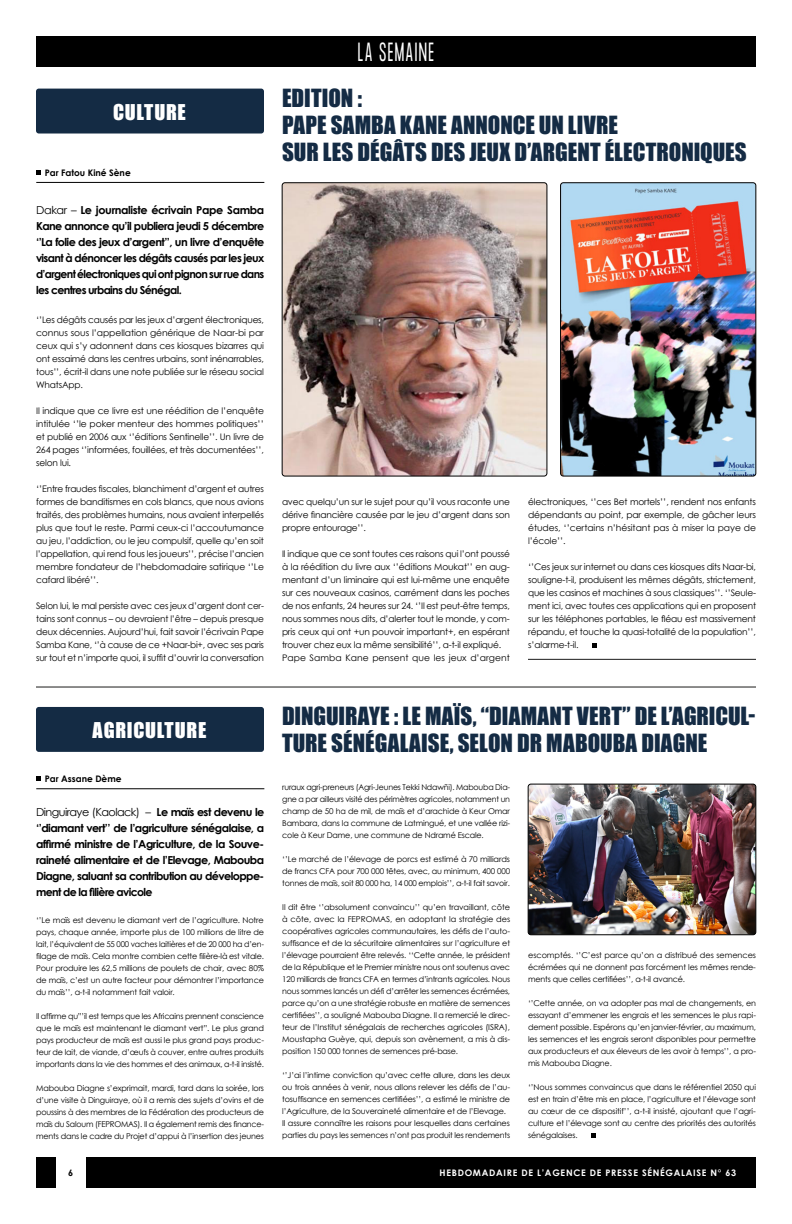
<style>
.page{position:relative;width:792px;height:1224px;background:#fff}
.page>*{position:absolute;margin:0;border:0;box-sizing:border-box;transform-origin:0 0}
.t1{font:23px/27px "Impact";color:#142b44}
.t2{font:300 23px "Formula Condensed";letter-spacing:.075em;color:#fff;scale:.8 1}
.t3{font:20px "Impact";letter-spacing:.035em;color:#fff}
.t4{font:700 11px/16px "Century Gothic";letter-spacing:-.06em;color:#000;text-align:justify}
.t5{font:9px/13px "Century Gothic";letter-spacing:-.02em;color:#000;text-align:justify}
.t6{font:700 9px "Century Gothic";letter-spacing:.08em;color:#fff}
.t7{font:700 9px "Century Gothic";color:#000}
.t8{font:8px/12px "Century Gothic";letter-spacing:-.02em;color:#000;text-align:justify}
.s1{font-weight:400}
</style>
<div class="page">
<div style="left:36px;top:36px;width:720px;height:31px;background:#000"></div>
<div style="left:36px;top:1157px;width:720px;height:31px;background:#000"></div>
<div style="left:56px;top:1155px;width:30px;height:35px;background:#fff"></div>
<img style="left:282px;top:183px;width:265px;height:293px">
<div style="left:282px;top:183px;width:265px;height:293px;border:1px solid #000;border-radius:3px"></div>
<img style="left:562px;top:183px;width:194px;height:293px">
<div style="left:560px;top:183px;width:196px;height:293px;border:1px solid #000;border-radius:3px"></div>
<img style="left:528px;top:784px;width:228px;height:151px">
<div style="left:528px;top:784px;width:228px;height:151px;border:1px solid #000;border-radius:3px"></div>
<div style="left:36px;top:89px;width:228px;height:45px;background:#142b44;border-radius:3px"></div>
<div style="left:36px;top:707px;width:228px;height:45px;background:#142b44;border-radius:3px"></div>
<hr style="left:36px;top:182px;width:228px;height:1px;background:#000">
<svg style="left:36px;top:171px;width:5px;height:4px"></svg>
<hr style="left:36px;top:789px;width:228px;height:1px;background:#000">
<svg style="left:36px;top:777px;width:5px;height:4px"></svg>
<svg style="left:592px;top:643px;width:5px;height:5px"></svg>
<hr style="left:528px;top:659px;width:228px;height:1px;background:#1b1b1a">
<hr style="left:36px;top:687px;width:720px;height:1px;background:#1b1b1a">
<svg style="left:591px;top:1134px;width:5px;height:4px"></svg>
<h2 class="t3" style="left:113px;top:97px;width:74px">CULTURE</h2>
<p class="t7" style="left:45px;top:166px;width:88px">Par Fatou Kiné Sène</p>
<p class="t4" style="left:36px;top:201px;width:230px"><span class="s1">Dakar –</span> Le journaliste écrivain Pape Samba Kane annonce qu’il publiera jeudi 5 décembre ‘’La folie des jeux d’argent’’, un livre d’enquête visant à dénoncer les dégâts causés par les jeux d’argent électroniques qui ont pignon sur rue dans les centres urbains du Sénégal.</p>
<p class="t5" style="left:36px;top:313px;width:229px">‘’Les dégâts causés par les jeux d’argent électroniques, connus sous l’appellation générique de Naar-bi par ceux qui s’y adonnent dans ces kiosques bizarres qui ont essaimé dans les centres urbains, sont inénarrables, tous’’, écrit-il dans une note publiée sur le réseau social WhatsApp.</p>
<p class="t5" style="left:36px;top:404px;width:229px">Il indique que ce livre est une réédition de l’enquête intitulée ‘’le poker menteur des hommes politiques’’ et publié en 2006 aux ‘’éditions Sentinelle’’. Un livre de 264 pages ‘’informées, fouillées, et très documentées’’, selon lui.</p>
<p class="t5" style="left:36px;top:482px;width:229px">‘’Entre fraudes fiscales, blanchiment d’argent et autres formes de banditismes en cols blancs, que nous avions traités, des problèmes humains, nous avaient interpellés plus que tout le reste. Parmi ceux-ci l’accoutumance au jeu, l’addiction, ou le jeu compulsif, quelle qu’en soit l’appellation, qui rend fous les joueurs’’, précise l’ancien membre fondateur de l’hebdomadaire satirique ‘’Le cafard libéré’’.</p>
<p class="t5" style="left:36px;top:599px;width:229px">Selon lui, le mal persiste avec ces jeux d’argent dont cer&shy;tains sont connus – ou devraient l’être – depuis presque deux décennies. Aujourd’hui, fait savoir l’écrivain Pape Samba Kane, ‘’à cause de ce +Naar-bi+, avec ses paris sur tout et n’importe quoi, il suffit d’ouvrir la conversation</p>
<h2 class="t3" style="left:93px;top:715px;width:115px">AGRICULTURE</h2>
<p class="t7" style="left:45px;top:772px;width:78px">Par Assane Dème</p>
<p class="t4" style="left:36px;top:804px;width:230px"><span class="s1">Dinguiraye (Kaolack) –</span> Le maïs est devenu le ‘’diamant vert’’ de l’agriculture sénégalaise, a affirmé ministre de l’Agriculture, de la Souve&shy;raineté alimentaire et de l’Elevage, Mabouba Diagne, saluant sa contribution au développe&shy;ment de la filière avicole</p>
<p class="t8" style="left:36px;top:914px;width:229px">‘’Le maïs est devenu le diamant vert de l’agriculture. Notre pays, chaque année, importe plus de 100 millions de litre de lait, l’équivalent de 55 000 vaches laitières et de 20 000 ha d’en&shy;filage de maïs. Cela montre combien cette filière-là est vitale.<br>Pour produire les 62,5 millions de poulets de chair, avec 80% de maïs, c’est un autre facteur pour démontrer l’importance du maïs’’, a-t-il notamment fait valoir.</p>
<p class="t8" style="left:36px;top:1010px;width:229px">Il affirme qu”’il est temps que les Africains prennent conscience que le maïs est maintenant le diamant vert”. Le plus grand pays producteur de maïs est aussi le plus grand pays produc&shy;teur de lait, de viande, d’œufs à couver, entre autres produits importants dans la vie des hommes et des animaux, a-t-il insisté.</p>
<p class="t8" style="left:36px;top:1082px;width:229px">Mabouba Diagne s’exprimait, mardi, tard dans la soirée, lors d’une visite à Dinguiraye, où il a remis des sujets d’ovins et de poussins à des membres de la Fédération des producteurs de maïs du Saloum (FEPROMAS). Il a également remis des finance&shy;ments dans le cadre du Projet d’appui à l’insertion des jeunes</p>
<h1 class="t2" style="left:358px;top:38px;width:97px">LA SEMAINE</h1>
<h1 class="t1" style="left:282px;top:84px;width:466px">EDITION :<br>PAPE SAMBA KANE ANNONCE UN LIVRE<br>SUR LES DÉGÂTS DES JEUX D’ARGENT ÉLECTRONIQUES</h1>
<p class="t5" style="left:282px;top:495px;width:229px">avec quelqu’un sur le sujet pour qu’il vous raconte une dérive financière causée par le jeu d’argent dans son propre entourage’’.</p>
<p class="t5" style="left:282px;top:547px;width:229px;text-align:left">Il indique que ce sont toutes ces raisons qui l’ont poussé à la réédition du livre aux ‘’éditions Moukat’’ en aug&shy;mentant d’un liminaire qui est lui-même une enquête sur ces nouveaux casinos, carrément dans les poches de nos enfants, 24 heures sur 24. ‘’Il est peut-être temps, nous sommes nous dits, d’alerter tout le monde, y com&shy;pris ceux qui ont +un pouvoir important+, en espérant trouver chez eux la même sensibilité’’, a-t-il expliqué.<br>Pape Samba Kane pensent que les jeux d’argent</p>
<p class="t5" style="left:528px;top:495px;width:229px">électroniques, ‘’ces Bet mortels’’, rendent nos enfants dépendants au point, par exemple, de gâcher leurs études, ‘’certains n’hésitant pas à miser la paye de l’école’’.</p>
<p class="t5" style="left:528px;top:560px;width:229px">‘’Ces jeux sur internet ou dans ces kiosques dits Naar-bi, souligne-t-il, produisent les mêmes dégâts, strictement, que les casinos et machines à sous classiques’’. ‘’Seule&shy;ment ici, avec toutes ces applications qui en proposent sur les téléphones portables, le fléau est massivement répandu, et touche la quasi-totalité de la population’’, s’alarme-t-il.</p>
<h1 class="t1" style="left:282px;top:702px;width:475px">DINGUIRAYE : LE MAÏS, ‘‘DIAMANT VERT’’ DE L’AGRICUL-<br>TURE SÉNÉGALAISE, SELON DR MABOUBA DIAGNE</h1>
<p class="t8" style="left:282px;top:781px;width:229px">ruraux agri-preneurs (Agri-Jeunes Tekki Ndawñi). Mabouba Dia&shy;gne a par ailleurs visité des périmètres agricoles, notamment un champ de 50 ha de mil, de maïs et d’arachide à Keur Omar Bambara, dans la commune de Latmingué, et une vallée rizi&shy;cole à Keur Dame, une commune de Ndramé Escale.</p>
<p class="t8" style="left:282px;top:853px;width:229px">‘’Le marché de l’élevage de porcs est estimé à 70 milliards de francs CFA pour 700 000 têtes, avec, au minimum, 400 000 tonnes de maïs, soit 80 000 ha, 14 000 emplois’’, a-t-il fait savoir.</p>
<p class="t8" style="left:282px;top:901px;width:229px">Il dit être ‘’absolument convaincu’’ qu’en travaillant, côte à côte, avec la FEPROMAS, en adoptant la stratégie des coopératives agricoles communautaires, les défis de l’auto&shy;suffisance et de la sécuritaire alimentaires sur l’agriculture et l’élevage pourraient être relevés. ‘‘Cette année, le président de la République et le Premier ministre nous ont soutenus avec 120 milliards de francs CFA en termes d’intrants agricoles. Nous nous sommes lancés un défi d’arrêter les semences écrémées, parce qu’on a une stratégie robuste en matière de semences certifiées’’, a souligné Mabouba Diagne. Il a remercié le direc&shy;teur de l’Institut sénégalais de recherches agricoles (ISRA), Moustapha Guèye, qui, depuis son avènement, a mis à dis&shy;position 150 000 tonnes de semences pré-base.</p>
<p class="t8" style="left:282px;top:1069px;width:229px;text-align:left">‘’J’ai l’intime conviction qu’avec cette allure, dans les deux ou trois années à venir, nous allons relever les défis de l’au&shy;tosuffisance en semences certifiées’’, a estimé le ministre de l’Agriculture, de la Souveraineté alimentaire et de l’Elevage.<br>Il assure connaître les raisons pour lesquelles dans certaines parties du pays les semences n’ont pas produit les rendements</p>
<p class="t8" style="left:528px;top:949px;width:229px">escomptés. ‘’C’est parce qu’on a distribué des semences écrémées qui ne donnent pas forcément les mêmes rende&shy;ments que celles certifiées’’, a-t-il avancé.</p>
<p class="t8" style="left:528px;top:997px;width:229px">‘’Cette année, on va adopter pas mal de changements, en essayant d’emmener les engrais et les semences le plus rapi&shy;dement possible. Espérons qu’en janvier-février, au maximum, les semences et les engrais seront disponibles pour permettre aux producteurs et aux éleveurs de les avoir à temps’’, a pro&shy;mis Mabouba Diagne.</p>
<p class="t8" style="left:528px;top:1081px;width:229px">‘’Nous sommes convaincus que dans le référentiel 2050 qui est en train d’être mis en place, l’agriculture et l’élevage sont au cœur de ce dispositif’’, a-t-il insisté, ajoutant que l’agri&shy;culture et l’élevage sont au centre des priorités des autorités sénégalaises.</p>
<p class="t7" style="left:68px;top:1166px;width:7px">6</p>
<p class="t6" style="left:440px;top:1166px;width:298px">HEBDOMADAIRE DE L’AGENCE DE PRESSE SÉNÉGALAISE N° 63</p>
</div>
